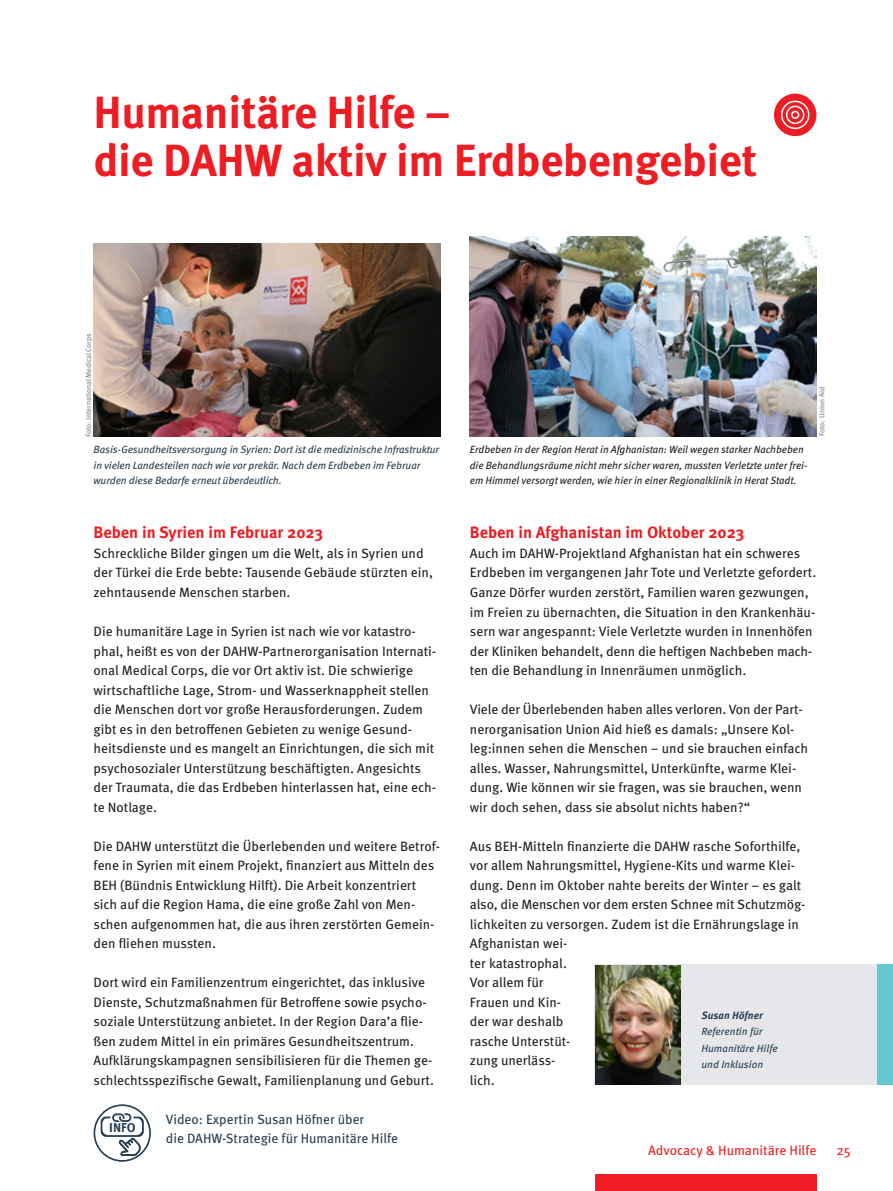
<style>
.page{position:relative;width:893px;height:1191px;background:#fff}
.page>*{position:absolute;margin:0;border:0;box-sizing:border-box;transform-origin:0 0}
._01_Head_bold_rot{font:700 45px/48px "Meta OT";letter-spacing:-.01em;color:#ee1d23}
._04_Fließtext_book_schwarz{font:700 16.5px "Meta OT";color:#ee1d23}
._04_Fließtext_book_schwarz-2{font:13.5px/19.5px "Meta OT";color:#231f20}
._04_Fließtext_book_schwarz-3{font:13.5px "Meta OT";color:#263f51}
.t1{font:13.5px "Meta OT";color:#ee1d23}
.t2{font:700 12.9px "Meta OT";color:#263f51}
._06_BU_book_italic_blau{font:italic 10.5px/16.5px "Meta OT";letter-spacing:-.01em;color:#263f51}
._06_BU_book_italic_blau-2{font:italic 10.5px/15.8px "Meta OT";letter-spacing:-.005em;color:#231f20}
._07_BU_book_italic_blau{font:7.5px "Meta OT";letter-spacing:-.015em;color:#808285}
.s1{font-weight:700}
</style>
<div class="page">
<div style="left:595px;top:1174px;width:221px;height:17px;background:#ee1d23"></div>
<div style="left:594px;top:964px;width:299px;height:120px;background:#e6e7ea"></div>
<div style="left:877px;top:964px;width:16px;height:120px;background:#63c8cf"></div>
<img style="left:595px;top:965px;width:85px;height:119px">
<img style="left:94px;top:243px;width:346px;height:193px">
<img style="left:470px;top:237px;width:346px;height:199px">
<div style="left:774px;top:94px;width:42px;height:42px;background:#ee1d23;border-radius:50%"></div>
<svg style="left:780px;top:100px;width:30px;height:30px"></svg>
<div style="left:94px;top:1104px;width:57px;height:57px;border:2px solid #263f51;border-radius:50%"></div>
<svg style="left:101px;top:1113px;width:43px;height:42px"></svg>
<p class="_01_Head_bold_rot" style="left:94px;top:89px;width:665px">Humanitäre Hilfe –<br>die DAHW aktiv im Erdbebengebiet</p>
<p class="_07_BU_book_italic_blau" style="left:84px;top:437px;width:105px;rotate:-90deg">Foto: International Medical Corps</p>
<p class="_06_BU_book_italic_blau" style="left:94px;top:441px;width:347px;line-height:15.8px">Basis-Gesundheitsversorgung in Syrien: Dort ist die medizinische Infrastruktur in vielen Landesteilen nach wie vor prekär. Nach dem Erdbeben im Februar wurden diese Bedarfe erneut überdeutlich.</p>
<p class="_06_BU_book_italic_blau-2" style="left:470px;top:441px;width:339px">Erdbeben in der Region Herat in Afghanistan: Weil wegen starker Nachbeben die Behandlungsräume nicht mehr sicher waren, mussten Verletzte unter frei&shy;em Himmel versorgt werden, wie hier in einer Regionalklinik in Herat Stadt.</p>
<p class="_07_BU_book_italic_blau" style="left:817px;top:436px;width:51px;rotate:-90deg">Foto: Union Aid</p>
<p class="_04_Fließtext_book_schwarz" style="left:94px;top:522px;width:231px">Beben in Syrien im Februar 2023</p>
<p class="_04_Fließtext_book_schwarz-2" style="left:94px;top:544px;width:341px">Schreckliche Bilder gingen um die Welt, als in Syrien und der Türkei die Erde bebte: Tausende Gebäude stürzten ein, zehntausende Menschen starben.</p>
<p class="_04_Fließtext_book_schwarz-2" style="left:94px;top:622px;width:344px">Die humanitäre Lage in Syrien ist nach wie vor katastro&shy;phal, heißt es von der DAHW-Partnerorganisation Internati&shy;onal Medical Corps, die vor Ort aktiv ist. Die schwierige wirtschaftliche Lage, Strom- und Wasserknappheit stellen die Menschen dort vor große Herausforderungen. Zudem gibt es in den betroffenen Gebieten zu wenige Gesund&shy;heitsdienste und es mangelt an Einrichtungen, die sich mit psychosozialer Unterstützung beschäftigten. Angesichts der Traumata, die das Erdbeben hinterlassen hat, eine ech&shy;te Notlage.</p>
<p class="_04_Fließtext_book_schwarz-2" style="left:94px;top:836px;width:348px">Die DAHW unterstützt die Überlebenden und weitere Betrof&shy;fene in Syrien mit einem Projekt, finanziert aus Mitteln des BEH (Bündnis Entwicklung Hilft). Die Arbeit konzentriert sich auf die Region Hama, die eine große Zahl von Men&shy;schen aufgenommen hat, die aus ihren zerstörten Gemein&shy;den fliehen mussten.</p>
<p class="_04_Fließtext_book_schwarz-2" style="left:94px;top:973px;width:342px">Dort wird ein Familienzentrum eingerichtet, das inklusive Dienste, Schutzmaßnahmen für Betroffene sowie psycho&shy;soziale Unterstützung anbietet. In der Region Dara’a flie&shy;ßen zudem Mittel in ein primäres Gesundheitszentrum.<br>Aufklärungskampagnen sensibilisieren für die Themen ge&shy;schlechtsspezifische Gewalt, Familienplanung und Geburt.</p>
<p class="t2" style="left:109px;top:1119px;width:28px">INFO</p>
<p class="_04_Fließtext_book_schwarz-3" style="left:166px;top:1110px;width:200px">Video: Expertin Susan Höfner über</p>
<p class="_04_Fließtext_book_schwarz-3" style="left:166px;top:1130px;width:234px">die DAHW-Strategie für Humanitäre Hilfe</p>
<p class="_04_Fließtext_book_schwarz" style="left:470px;top:522px;width:276px">Beben in Afghanistan im Oktober 2023</p>
<p class="_04_Fließtext_book_schwarz-2" style="left:470px;top:544px;width:348px">Auch im DAHW-Projektland Afghanistan hat ein schweres Erdbeben im vergangenen Jahr Tote und Verletzte gefordert.<br>Ganze Dörfer wurden zerstört, Familien waren gezwungen, im Freien zu übernachten, die Situation in den Krankenhäu&shy;sern war angespannt: Viele Verletzte wurden in Innenhöfen der Kliniken behandelt, denn die heftigen Nachbeben mach&shy;ten die Behandlung in Innenräumen unmöglich.</p>
<p class="_04_Fließtext_book_schwarz-2" style="left:470px;top:700px;width:340px">Viele der Überlebenden haben alles verloren. Von der Part&shy;nerorganisation Union Aid hieß es damals: „Unsere Kol&shy;leg:innen sehen die Menschen – und sie brauchen einfach alles. Wasser, Nahrungsmittel, Unterkünfte, warme Klei&shy;dung. Wie können wir sie fragen, was sie brauchen, wenn wir doch sehen, dass sie absolut nichts haben?“</p>
<p class="_04_Fließtext_book_schwarz-2" style="left:470px;top:836px;width:337px">Aus BEH-Mitteln finanzierte die DAHW rasche Soforthilfe, vor allem Nahrungsmittel, Hygiene-Kits und warme Klei&shy;dung. Denn im Oktober nahte bereits der Winter – es galt also, die Menschen vor dem ersten Schnee mit Schutzmög&shy;lichkeiten zu versorgen. Zudem ist die Ernährungslage in<br>Afghanistan wei-<br>ter katastrophal.<br>Vor allem für<br>Frauen und Kin-<br>der war deshalb<br>rasche Unterstüt-<br>zung unerläss-<br>lich.</p>
<p class="_06_BU_book_italic_blau" style="left:701px;top:1007px;width:78px"><span class="s1">Susan Höfner<br></span>Referentin für<br>Humanitäre Hilfe und Inklusion</p>
<p class="t1" style="left:648px;top:1141px;width:170px">Advocacy &amp; Humanitäre Hilfe</p>
<p class="t1" style="left:836px;top:1141px;width:16px">25</p>
</div>
